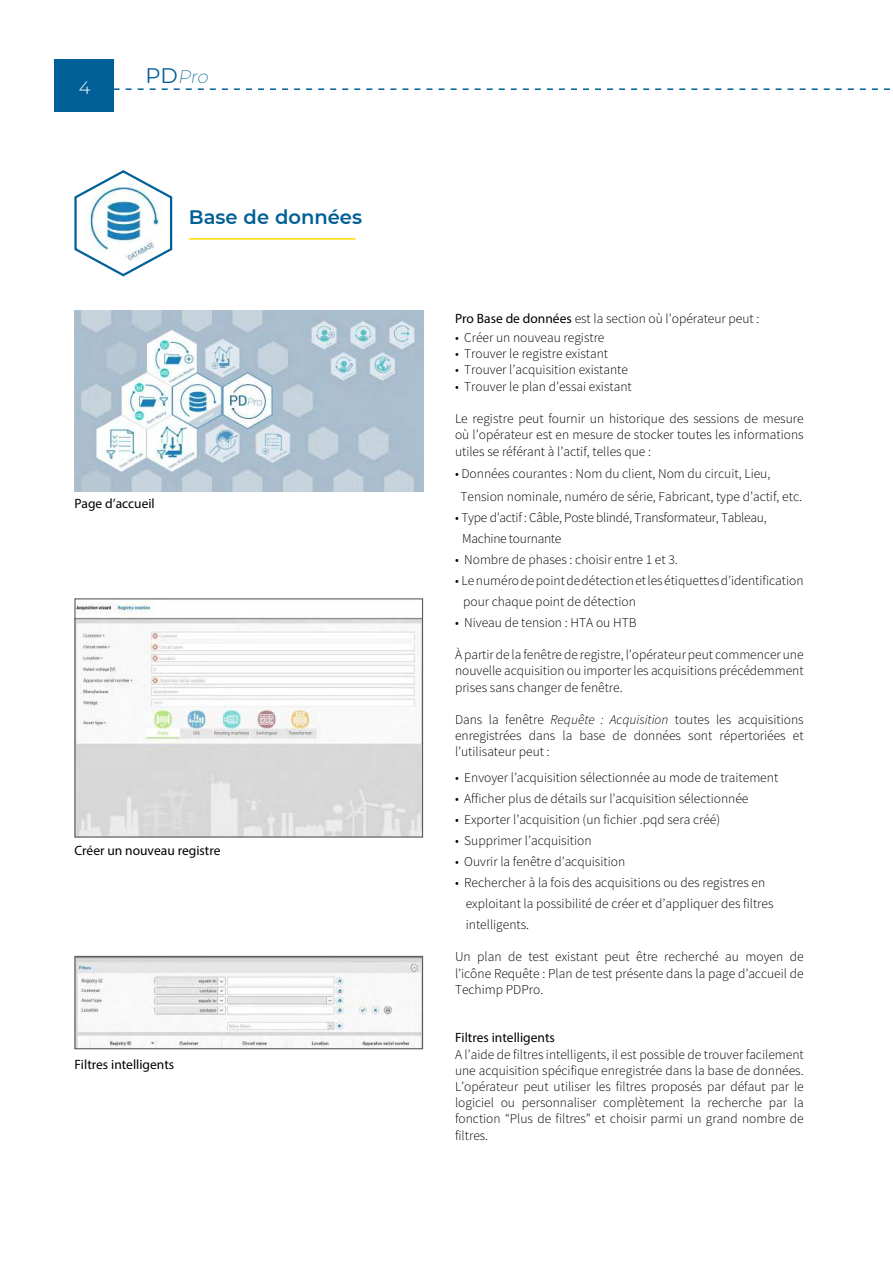
<style>
.page{position:relative;width:893px;height:1263px;background:#fff}
.page>*{position:absolute;margin:0;border:0;box-sizing:border-box;transform-origin:0 0}
.t1{font:600 19.5px "Montserrat";color:#005f96}
.t2{font:italic 200 18px "Montserrat";color:#005f96}
.t3{font:300 18px "Montserrat";color:#fff}
.t4{font:300 13.5px/16.2px "Source Sans Pro";color:#000;text-align:justify}
.t5{font:13.5px "Myriad Pro";color:#000}
.t6{font:300 13.5px/21px "Source Sans Pro";letter-spacing:-.02em;color:#000}
.s1{font-weight:400;font-style:normal;font-size:21px}
.s2{font-family:"Myriad Pro";font-weight:400}
.s3{font-style:italic}
</style>
<div class="page">
<div style="left:54px;top:59px;width:60px;height:52px;background:#005f96"></div>
<svg style="left:114px;top:88px;width:776px;height:2px"></svg>
<svg style="left:74px;top:170px;width:99px;height:107px"></svg>
<img style="left:74px;top:310px;width:349px;height:181px">
<img style="left:76px;top:602px;width:345px;height:233px">
<div style="left:74px;top:598px;width:349px;height:239px;border:1px solid #5b5a5e"></div>
<hr style="left:189px;top:238px;width:166px;height:2px;background:#ffdb00">
<img style="left:76px;top:958px;width:345px;height:89px">
<div style="left:74px;top:956px;width:349px;height:93px;border:1px solid #5b5a5e"></div>
<h2 class="t3" style="left:79px;top:81px;width:13px">4</h2>
<h2 class="t2" style="left:145px;top:66px;width:66px"><span class="s1">PD</span>Pro</h2>
<h1 class="t1" style="left:189px;top:207px;width:175px">Base de données</h1>
<p class="t5" style="left:74px;top:496px;width:82px">Page d’accueil</p>
<p class="t5" style="left:74px;top:844px;width:148px">Créer un nouveau registre</p>
<p class="t5" style="left:74px;top:1058px;width:101px">Filtres intelligents</p>
<p class="t4" style="left:455px;top:310px;width:306px"><span class="s2">Pro Base de données</span> est la section où l’opérateur peut :</p>
<p class="t4" style="left:455px;top:330px;width:151px">• Créer un nouveau registre</p>
<p class="t4" style="left:455px;top:346px;width:155px">• Trouver le registre existant</p>
<p class="t4" style="left:455px;top:362px;width:174px">• Trouver l’acquisition existante</p>
<p class="t4" style="left:455px;top:378px;width:178px">• Trouver le plan d’essai existant</p>
<p class="t4" style="left:455px;top:411px;width:350px">Le registre peut fournir un historique des sessions de mesure où l’opérateur est en mesure de stocker toutes les informations utiles se référant à l’actif, telles que :</p>
<p class="t4" style="left:460px;top:463px;width:343px;line-height:22.5px;text-indent:-5px">• Données courantes : Nom du client, Nom du circuit, Lieu,<br>Tension nominale, numéro de série, Fabricant, type d’actif, etc.</p>
<p class="t6" style="left:462px;top:507px;width:306px;text-indent:-7px">• Type d’actif : Câble, Poste blindé, Transformateur, Tableau,<br>Machine tournante</p>
<p class="t4" style="left:455px;top:551px;width:224px">• Nombre de phases : choisir entre 1 et 3.</p>
<p class="t4" style="left:463px;top:570px;width:342px;line-height:21px;text-indent:-8px">• Le numéro de point de détection et les étiquettes d’identification pour chaque point de détection</p>
<p class="t4" style="left:455px;top:614px;width:183px">• Niveau de tension : HTA ou HTB</p>
<p class="t4" style="left:455px;top:647px;width:350px">À partir de la fenêtre de registre, l’opérateur peut commencer une nouvelle acquisition ou importer les acquisitions précédemment prises sans changer de fenêtre.</p>
<p class="t4" style="left:455px;top:712px;width:350px">Dans la fenêtre <span class="s3">Requête : Acquisition</span> toutes les acquisitions enregistrées dans la base de données sont répertoriées et l’utilisateur peut :</p>
<p class="t4" style="left:455px;top:770px;width:325px">• Envoyer l’acquisition sélectionnée au mode de traitement</p>
<p class="t4" style="left:455px;top:791px;width:295px">• Afficher plus de détails sur l’acquisition sélectionnée</p>
<p class="t4" style="left:455px;top:812px;width:267px">• Exporter l’acquisition (un fichier .pqd sera créé)</p>
<p class="t4" style="left:455px;top:833px;width:138px">• Supprimer l’acquisition</p>
<p class="t4" style="left:455px;top:854px;width:172px">• Ouvrir la fenêtre d’acquisition</p>
<p class="t4" style="left:466px;top:872px;width:309px;line-height:21px;text-align:left;text-indent:-11px">• Rechercher à la fois des acquisitions ou des registres en exploitant la possibilité de créer et d’appliquer des filtres intelligents.</p>
<p class="t4" style="left:455px;top:949px;width:350px">Un plan de test existant peut être recherché au moyen de l’icône Requête : Plan de test présente dans la page d’accueil de Techimp PDPro.</p>
<p class="t5" style="left:455px;top:1031px;width:101px">Filtres intelligents</p>
<p class="t4" style="left:455px;top:1046px;width:350px">A l’aide de filtres intelligents, il est possible de trouver facilement une acquisition spécifique enregistrée dans la base de données.<br>L’opérateur peut utiliser les filtres proposés par défaut par le logiciel ou personnaliser complètement la recherche par la fonction “Plus de filtres” et choisir parmi un grand nombre de filtres.</p>
</div>
